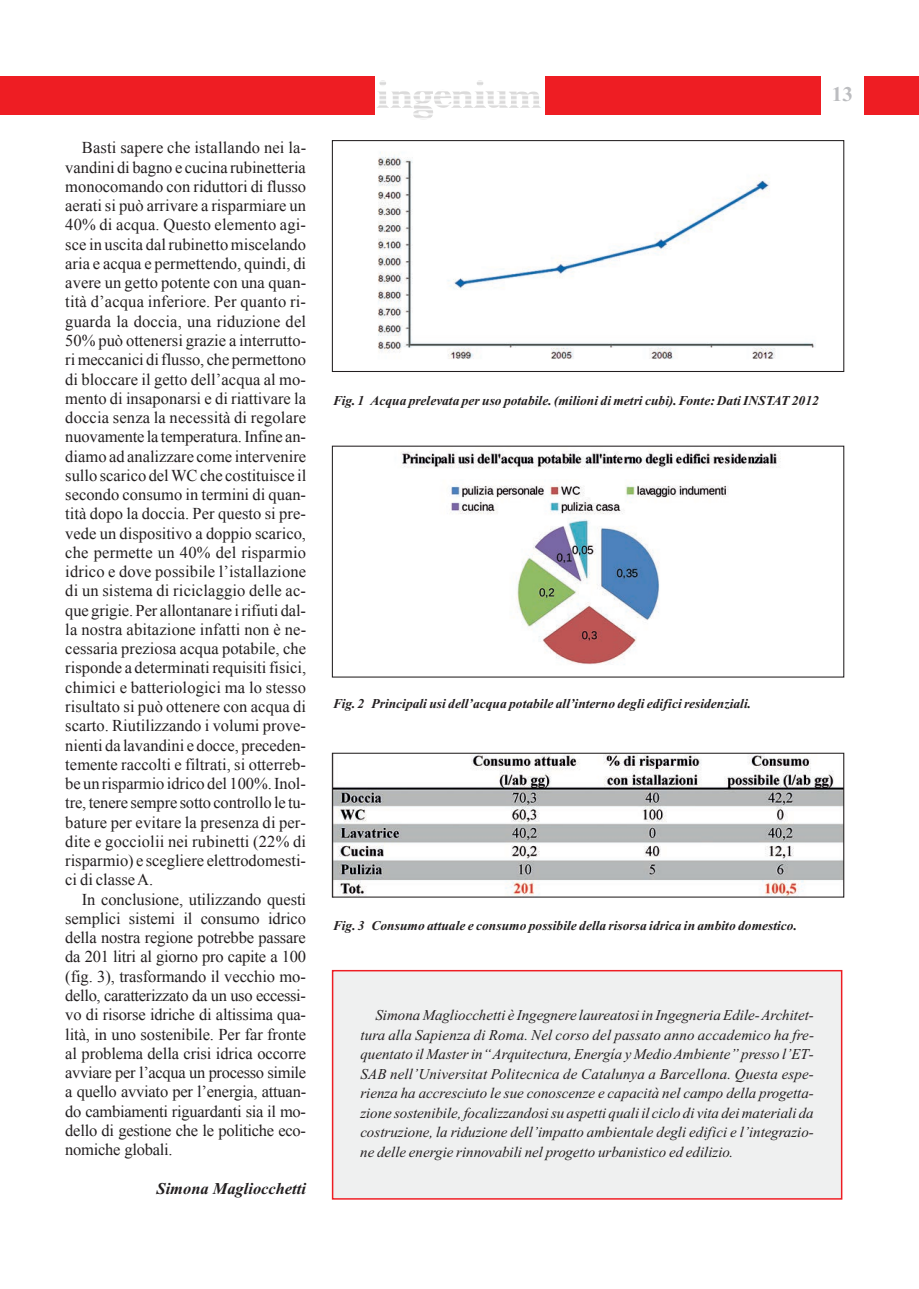
<style>
.page{position:relative;width:919px;height:1289px;background:#fff}
.page>*{position:absolute;margin:0;border:0;box-sizing:border-box;transform-origin:0 0}
.t1{font:700 21px "Times New Roman";color:#bcbdc0}
.t2{font:16.5px/19.2px "Times New Roman";letter-spacing:-.01em;color:#231f20;text-align:justify}
.t3{font:italic 700 16.5px "Times New Roman";color:#231f20}
.t4{font:italic 15px/19.5px "Times New Roman";color:#231f20;text-align:justify}
.t5{font:italic 700 13.5px "Times New Roman";color:#231f20}
</style>
<div class="page">
<div style="left:0;top:77px;width:13px;height:38px;background:#ee1d23"></div>
<div style="left:863px;top:77px;width:55px;height:38px;background:#ee1d23"></div>
<div style="left:544px;top:77px;width:277px;height:38px;background:#ee1d23"></div>
<div style="left:13px;top:77px;width:361px;height:38px;background:#ee1d23"></div>
<img style="left:378px;top:152px;width:438px;height:207px">
<div style="left:332px;top:140px;width:512px;height:232px;border:1px solid #231f20"></div>
<img style="left:401px;top:451px;width:380px;height:214px">
<img style="left:334px;top:754px;width:508px;height:141px">
<div style="left:332px;top:752px;width:512px;height:145px;border:1px solid #231f20"></div>
<div style="left:333px;top:971px;width:507px;height:227px;background:#eff0f0"></div>
<div style="left:332px;top:969px;width:510px;height:230px;border:2px solid #ee1d23"></div>
<p class="t2" style="left:65px;top:138px;width:242px;text-indent:16px">Basti sapere che istallando nei la&shy;vandini di bagno e cucina rubinetteria monocomando con riduttori di flusso aerati si può arrivare a risparmiare un 40% di acqua. Questo elemento agi&shy;sce in uscita dal rubinetto miscelando aria e acqua e permettendo, quindi, di avere un getto potente con una quan&shy;tità d’acqua inferiore. Per quanto ri&shy;guarda la doccia, una riduzione del 50% può ottenersi grazie a interrutto&shy;ri meccanici di flusso, che permettono di bloccare il getto dell’acqua al mo&shy;mento di insaponarsi e di riattivare la doccia senza la necessità di regolare nuovamente la temperatura. Infine an&shy;diamo ad analizzare come intervenire sullo scarico del WC che costituisce il secondo consumo in termini di quan&shy;tità dopo la doccia. Per questo si pre&shy;vede un dispositivo a doppio scarico, che permette un 40% del risparmio idrico e dove possibile l’istallazione di un sistema di riciclaggio delle ac&shy;que grigie. Per allontanare i rifiuti dal&shy;la nostra abitazione infatti non è ne&shy;cessaria preziosa acqua potabile, che risponde a determinati requisiti fisici, chimici e batteriologici ma lo stesso risultato si può ottenere con acqua di scarto. Riutilizzando i volumi prove&shy;nienti da lavandini e docce, preceden&shy;temente raccolti e filtrati, si otterreb&shy;be un risparmio idrico del 100%. Inol&shy;tre, tenere sempre sotto controllo le tu&shy;bature per evitare la presenza di per&shy;dite e gocciolii nei rubinetti (22% di risparmio) e scegliere elettrodomesti&shy;ci di classe A.</p>
<p class="t2" style="left:65px;top:889px;width:242px;text-indent:17px">In conclusione, utilizzando questi semplici sistemi il consumo idrico della nostra regione potrebbe passare da 201 litri al giorno pro capite a 100 (fig. 3), trasformando il vecchio mo&shy;dello, caratterizzato da un uso eccessi&shy;vo di risorse idriche di altissima qua&shy;lità, in uno sostenibile. Per far fronte al problema della crisi idrica occorre avviare per l’acqua un processo simile a quello avviato per l’energia, attuan&shy;do cambiamenti riguardanti sia il mo&shy;dello di gestione che le politiche eco&shy;nomiche globali.</p>
<p class="t3" style="left:156px;top:1183px;width:151px">Simona Magliocchetti</p>
<p class="t1" style="left:831px;top:87px;width:22px">13</p>
<p class="t5" style="left:333px;top:395px;width:487px">Fig. 1 Acqua prelevata per uso potabile. (milioni di metri cubi). Fonte: Dati INSTAT 2012</p>
<p class="t5" style="left:333px;top:698px;width:419px">Fig. 2 Principali usi dell’acqua potabile all’interno degli edifici residenziali.</p>
<p class="t5" style="left:333px;top:920px;width:465px">Fig. 3 Consumo attuale e consumo possibile della risorsa idrica in ambito domestico.</p>
<p class="t4" style="left:360px;top:1006px;width:455px;text-indent:15px">Simona Magliocchetti è Ingegnere laureatosi in Ingegneria Edile- Architet&shy;tura alla Sapienza di Roma. Nel corso del passato anno accademico ha fre&shy;quentato il Master in“ Arquitectura, Energía y Medio Ambiente” presso l’ET-SAB nell’Universitat Politecnica de Catalunya a Barcellona. Questa espe&shy;rienza ha accresciuto le sue conoscenze e capacità nel campo della progetta&shy;zione sostenibile, focalizzandosi su aspetti quali il ciclo di vita dei materiali da costruzione, la riduzione dell’impatto ambientale degli edifici e l’integrazio&shy;ne delle energie rinnovabili nel progetto urbanistico ed edilizio.</p>
</div>
